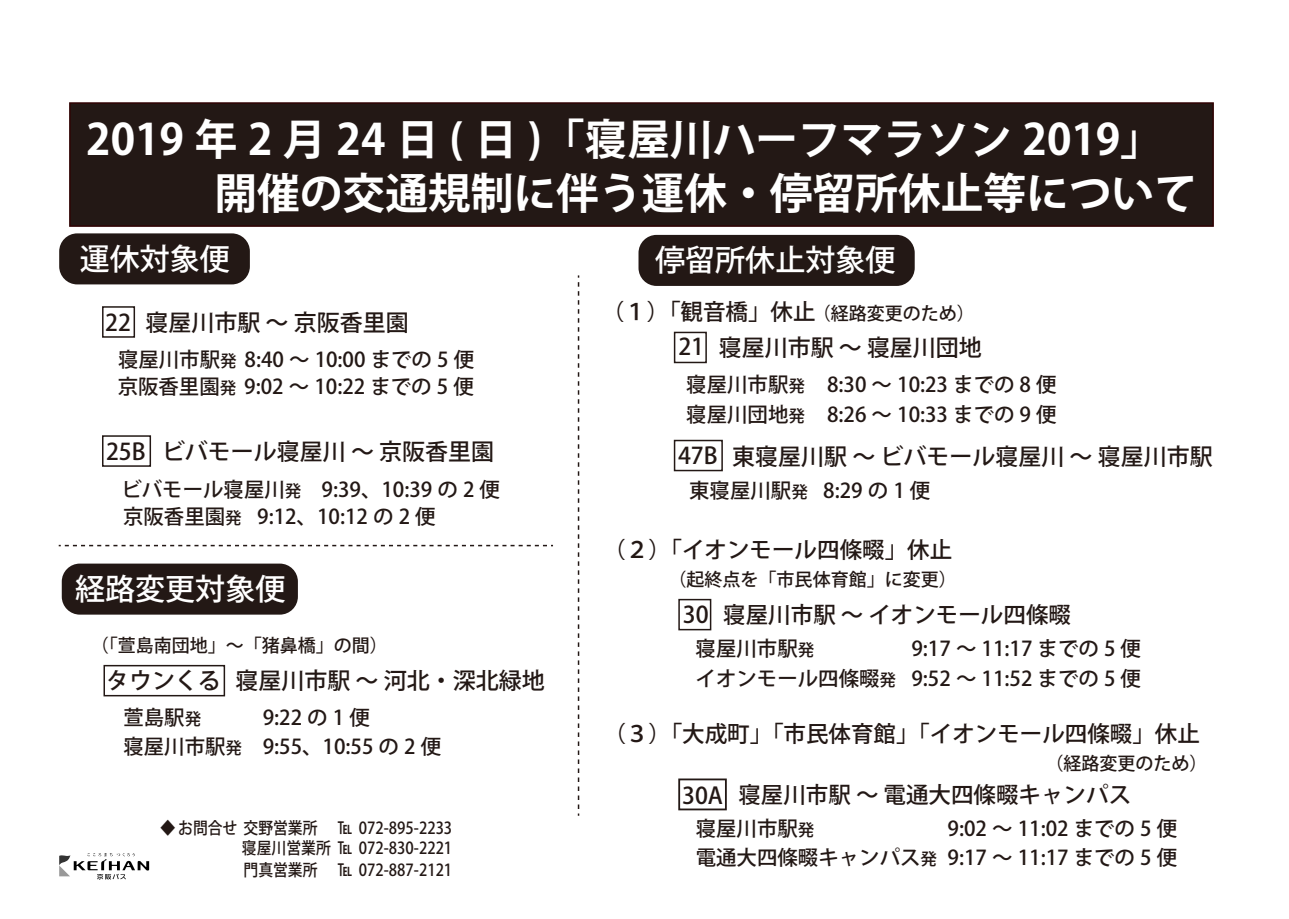
<style>
.page{position:relative;width:1289px;height:919px;background:#fff}
.page>*{position:absolute;margin:0;border:0;box-sizing:border-box;transform-origin:0 0}
.t1{font:700 42.75px/54px "Koz Go Pr 6 N";color:#fff}
.t2{font:500 30px "Koz Go Pro";color:#fff}
.t3{font:500 22.95px "Koz Go Pro";color:#231815}
.t4{font:500 22.5px "Koz Go Pr 6 N";color:#231815}
.t5{font:500 22.5px "Koz Go Pro";color:#231815}
.t6{font:500 20.4px/29.4px "Koz Go Pro";color:#231815}
.t7{font:500 18px "Koz Go Pr 6 N";color:#231815}
.t8{font:500 16.5px "Koz Go Pro";color:#231815;scale:.9 1}
.s1{font-size:18px}
.s2{font-size:16.65px}
.s3{font-size:22.95px}
</style>
<div class="page">
<div style="left:638px;top:235px;width:276px;height:51px;background:#231815;border-radius:18px"></div>
<div style="left:62px;top:563px;width:236px;height:51px;background:#231815;border-radius:18px"></div>
<div style="left:59px;top:233px;width:191px;height:51px;background:#231815;border-radius:18px"></div>
<div style="left:69px;top:102px;width:1144px;height:125px;background:#231815;border:2px solid #300203"></div>
<svg style="left:59px;top:853px;width:90px;height:26px"></svg>
<svg style="left:59px;top:545px;width:494px;height:1px"></svg>
<svg style="left:578px;top:275px;width:1px;height:540px"></svg>
<div style="left:674px;top:332px;width:33px;height:31px;border:2px solid #231815"></div>
<div style="left:678px;top:599px;width:33px;height:31px;border:2px solid #231815"></div>
<div style="left:102px;top:306px;width:33px;height:32px;border:2px solid #231815"></div>
<div style="left:673px;top:440px;width:50px;height:31px;border:2px solid #231815"></div>
<div style="left:102px;top:435px;width:49px;height:32px;border:2px solid #231815"></div>
<div style="left:103px;top:665px;width:122px;height:31px;border:2px solid #231815"></div>
<div style="left:678px;top:778px;width:48px;height:32px;border:2px solid #231815"></div>
<h1 class="t1" style="left:86px;top:113px;width:1112px">2019 年 2 月 24 日 ( 日 )「寝屋川ハーフマラソン 2019」　　　開催の交通規制に伴う運休・停留所休止等について</h1>
<h2 class="t2" style="left:655px;top:241px;width:241px">停留所休止対象便</h2>
<p class="t4" style="left:602px;top:299px;width:374px">（１）「観音橋」休止<span class="s1">（経路変更のため）</span></p>
<h2 class="t2" style="left:80px;top:239px;width:152px">運休対象便</h2>
<p class="t3" style="left:105px;top:308px;width:305px">22 寝屋川市駅 ～ 京阪香里園</p>
<p class="t6" style="left:118px;top:347px;width:358px;line-height:27px">寝屋川市駅<span class="s2">発</span> 8:40 ～ 10:00 までの 5 便京阪香里園<span class="s2">発</span> 9:02 ～ 10:22 までの 5 便</p>
<p class="t3" style="left:718px;top:333px;width:265px">寝屋川市駅 ～ 寝屋川団地</p>
<p class="t3" style="left:678px;top:332px;width:27px">21</p>
<p class="t6" style="left:686px;top:371px;width:120px">寝屋川市駅<span class="s2">発</span>寝屋川団地<span class="s2">発</span></p>
<p class="t6" style="left:827px;top:371px;width:231px">8:30 ～ 10:23 までの 8 便<br>8:26 ～ 10:33 までの 9 便</p>
<p class="t3" style="left:106px;top:436px;width:389px">25B ビバモール寝屋川 ～ 京阪香里園</p>
<p class="t6" style="left:121px;top:477px;width:380px;line-height:27px">ビバモール寝屋川<span class="s2">発</span> 9:39、10:39 の 2 便京阪香里園<span class="s2">発</span> 9:12、10:12 の 2 便</p>
<p class="t3" style="left:678px;top:440px;width:41px">47B</p>
<p class="t3" style="left:732px;top:442px;width:482px">東寝屋川駅 ～ ビバモール寝屋川 ～ 寝屋川市駅</p>
<p class="t6" style="left:689px;top:477px;width:243px">東寝屋川駅<span class="s2">発</span> 8:29 の 1 便</p>
<p class="t4" style="left:603px;top:536px;width:350px">（２）「イオンモール四條畷」休止</p>
<p class="t7" style="left:668px;top:569px;width:289px">（起終点を「市民体育館」に変更）</p>
<h2 class="t2" style="left:75px;top:569px;width:211px">経路変更対象便</h2>
<p class="t5" style="left:683px;top:600px;width:389px"><span class="s3">30</span> 寝屋川市駅 ～ イオンモール四條畷</p>
<p class="t6" style="left:695px;top:635px;width:202px">寝屋川市駅<span class="s2">発<br></span>イオンモール四條畷<span class="s2">発</span></p>
<p class="t6" style="left:911px;top:635px;width:231px">9:17 ～ 11:17 までの 5 便</p>
<p class="t7" style="left:91px;top:635px;width:298px">（「萱島南団地」～「猪鼻橋」の間）</p>
<p class="t3" style="left:106px;top:666px;width:440px">タウンくる 寝屋川市駅 ～ 河北・深北緑地</p>
<p class="t6" style="left:911px;top:664px;width:231px">9:52 ～ 11:52 までの 5 便</p>
<p class="t6" style="left:123px;top:703px;width:120px">萱島駅<span class="s2">発<br></span>寝屋川市駅<span class="s2">発</span></p>
<p class="t6" style="left:263px;top:703px;width:180px">9:22 の 1 便<br>9:55、10:55 の 2 便</p>
<p class="t4" style="left:603px;top:721px;width:598px">（３）「大成町」「市民体育館」「イオンモール四條畷」休止</p>
<p class="t7" style="left:1045px;top:753px;width:163px">（経路変更のため）</p>
<p class="t8" style="left:160px;top:817px;width:326px">◆ お問合せ 交野営業所 ℡ 072-895-2233</p>
<p class="t8" style="left:242px;top:837px;width:235px">寝屋川営業所 ℡ 072-830-2221</p>
<p class="t8" style="left:243px;top:859px;width:233px">門真営業所 ℡ 072-887-2121</p>
<p class="t5" style="left:682px;top:780px;width:450px"><span class="s3">30A</span> 寝屋川市駅 ～ 電通大四條畷キャンパス</p>
<p class="t6" style="left:695px;top:814px;width:243px">寝屋川市駅<span class="s2">発<br></span>電通大四條畷キャンパス<span class="s2">発</span></p>
<p class="t6" style="left:947px;top:814px;width:231px">9:02 ～ 11:02 までの 5 便<br>9:17 ～ 11:17 までの 5 便</p>
</div>
